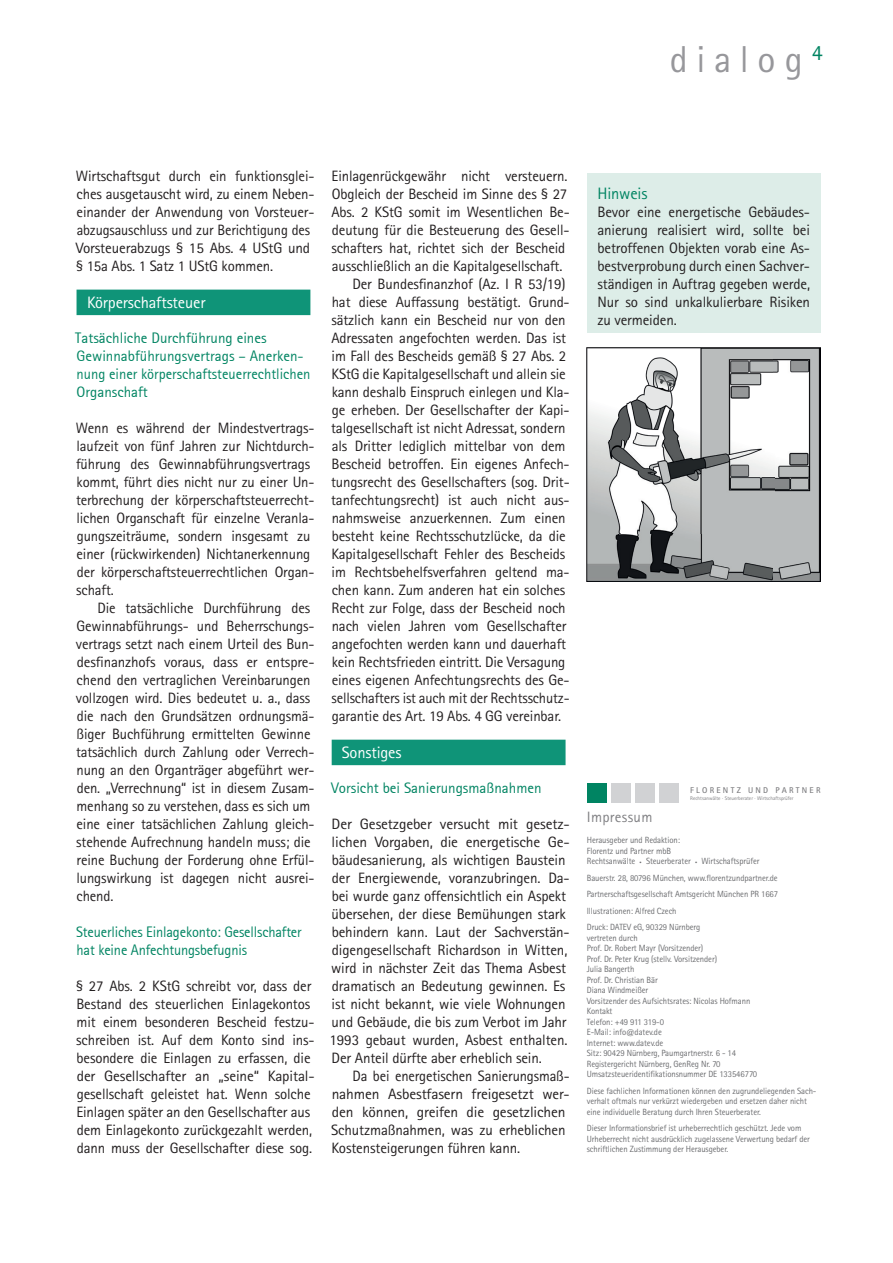
<style>
.page{position:relative;width:893px;height:1263px;background:#fff}
.page>*{position:absolute;margin:0;border:0;box-sizing:border-box;transform-origin:0 0}
.t1{font:37.5px "Rotis Sans Serif Std";letter-spacing:.23em;color:#97979b}
.t2{font:16.5px "Rotis Sans Serif Std";letter-spacing:-.01em;color:#fff}
.t3{font:16.5px "Rotis Sans Serif Std";letter-spacing:-.01em;color:#008462}
.t4{font:15px/18px "Rotis Sans Serif Std";letter-spacing:-.01em;color:#231f20}
.t5{font:15px/18px "Rot Sa Ser";color:#008462}
.t6{font:15px/18px "Rot Sa Ser";color:#008462;scale:.96 1}
.t7{font:15px "Rotis Sans Serif Std";letter-spacing:.02em;color:#808083}
.t8{font:9px/10.5px "Rotis Sans Serif Std";letter-spacing:-.01em;color:#6c6d70;scale:.96 1}
.t9{font:700 8.4px "Rotis Sans Serif";letter-spacing:.27em;color:#808083}
.t10{font:5.25px "Rotis Sans Serif";color:#808083}
.s1{font-size:4.5px}
</style>
<div class="page">
<div style="left:588px;top:784px;width:19px;height:19px;background:#008462"></div>
<div style="left:612px;top:784px;width:19px;height:19px;background:#d1d2d4"></div>
<div style="left:636px;top:784px;width:19px;height:19px;background:#d1d2d4"></div>
<div style="left:659px;top:784px;width:20px;height:19px;background:#d1d2d4"></div>
<div style="left:332px;top:740px;width:234px;height:25px;background:#0f9478"></div>
<div style="left:77px;top:290px;width:233px;height:25px;background:#0f9478"></div>
<div style="left:587px;top:173px;width:234px;height:160px;background:#ddede8"></div>
<img style="left:587px;top:347px;width:234px;height:235px">
<h1 class="t1" style="left:670px;top:37px;width:154px">dialog <sup>4</sup></h1>
<p class="t4" style="left:76px;top:166px;width:240px">Wirtschaftsgut durch ein funktionsglei&shy;ches ausgetauscht wird, zu einem Neben&shy;einander der Anwendung von Vorsteuer&shy;abzugsauschluss und zur Berichtigung des Vorsteuerabzugs § 15 Abs. 4 UStG und § 15a Abs. 1 Satz 1 UStG kommen.</p>
<p class="t2" style="left:87px;top:293px;width:120px">Körperschaftsteuer</p>
<p class="t5" style="left:75px;top:328px;width:237px">Tatsächliche Durchführung eines<br>Gewinnabführungsvertrags – Anerken&shy;nung einer körperschaftsteuerrechtlichen<br>Organschaft</p>
<p class="t4" style="left:76px;top:418px;width:240px">Wenn es während der Mindestvertrags&shy;laufzeit von fünf Jahren zur Nichtdurch&shy;führung des Gewinnabführungsvertrags kommt, führt dies nicht nur zu einer Un&shy;terbrechung der körperschaftsteuerrecht&shy;lichen Organschaft für einzelne Veranla&shy;gungszeiträume, sondern insgesamt zu einer (rückwirkenden) Nichtanerkennung der körperschaftsteuerrechtlichen Organ&shy;schaft.</p>
<p class="t4" style="left:76px;top:598px;width:240px;text-indent:21px">Die tatsächliche Durchführung des Gewinnabführungs- und Beherrschungs&shy;vertrags setzt nach einem Urteil des Bun&shy;desfinanzhofs voraus, dass er entspre&shy;chend den vertraglichen Vereinbarungen vollzogen wird. Dies bedeutet u. a., dass die nach den Grundsätzen ordnungsmä&shy;ßiger Buchführung ermittelten Gewinne tatsächlich durch Zahlung oder Verrech&shy;nung an den Organträger abgeführt wer&shy;den. „Verrechnung“ ist in diesem Zusam&shy;menhang so zu verstehen, dass es sich um eine einer tatsächlichen Zahlung gleich&shy;stehende Aufrechnung handeln muss; die reine Buchung der Forderung ohne Erfül&shy;lungswirkung ist dagegen nicht ausrei&shy;chend.</p>
<p class="t6" style="left:76px;top:922px;width:237px">Steuerliches Einlagekonto: Gesellschafter hat keine Anfechtungsbefugnis</p>
<p class="t4" style="left:76px;top:976px;width:240px">§ 27 Abs. 2 KStG schreibt vor, dass der Bestand des steuerlichen Einlagekontos mit einem besonderen Bescheid festzu&shy;schreiben ist. Auf dem Konto sind ins&shy;besondere die Einlagen zu erfassen, die der Gesellschafter an „seine“ Kapital&shy;gesellschaft geleistet hat. Wenn solche Einlagen später an den Gesellschafter aus dem Einlagekonto zurückgezahlt werden, dann muss der Gesellschafter diese sog.</p>
<p class="t4" style="left:332px;top:166px;width:237px">Einlagenrückgewähr nicht versteuern.</p>
<p class="t4" style="left:332px;top:184px;width:237px">Obgleich der Bescheid im Sinne des § 27</p>
<p class="t4" style="left:332px;top:202px;width:240px">Abs. 2 KStG somit im Wesentlichen Be-</p>
<p class="t4" style="left:332px;top:220px;width:239px">deutung für die Besteuerung des Gesell-</p>
<p class="t4" style="left:331px;top:238px;width:236px">schafters hat, richtet sich der Bescheid</p>
<p class="t4" style="left:332px;top:256px;width:232px">ausschließlich an die Kapitalgesellschaft.</p>
<p class="t4" style="left:352px;top:274px;width:215px">Der Bundesfinanzhof (Az. I R 53/19)</p>
<p class="t4" style="left:332px;top:292px;width:240px">hat diese Auffassung bestätigt. Grund-</p>
<p class="t4" style="left:331px;top:310px;width:236px">sätzlich kann ein Bescheid nur von den</p>
<p class="t4" style="left:331px;top:328px;width:236px">Adressaten angefochten werden. Das ist</p>
<p class="t4" style="left:332px;top:346px;width:236px">im Fall des Bescheids gemäß § 27 Abs. 2</p>
<p class="t4" style="left:332px;top:364px;width:236px">KStG die Kapitalgesellschaft und allein sie</p>
<p class="t4" style="left:332px;top:382px;width:239px">kann deshalb Einspruch einlegen und Kla-</p>
<p class="t4" style="left:332px;top:400px;width:239px">ge erheben. Der Gesellschafter der Kapi-</p>
<p class="t4" style="left:331px;top:418px;width:236px">talgesellschaft ist nicht Adressat, sondern</p>
<p class="t4" style="left:332px;top:436px;width:235px">als Dritter lediglich mittelbar von dem</p>
<p class="t4" style="left:332px;top:454px;width:240px">Bescheid betroffen. Ein eigenes Anfech-</p>
<p class="t4" style="left:331px;top:472px;width:240px">tungsrecht des Gesellschafters (sog. Drit-</p>
<p class="t4" style="left:331px;top:490px;width:240px">tanfechtungsrecht) ist auch nicht aus-</p>
<p class="t4" style="left:332px;top:508px;width:235px">nahmsweise anzuerkennen. Zum einen</p>
<p class="t4" style="left:332px;top:526px;width:235px">besteht keine Rechtsschutzlücke, da die</p>
<p class="t4" style="left:332px;top:544px;width:235px">Kapitalgesellschaft Fehler des Bescheids</p>
<p class="t4" style="left:332px;top:562px;width:240px">im Rechtsbehelfsverfahren geltend ma-</p>
<p class="t4" style="left:332px;top:580px;width:235px">chen kann. Zum anderen hat ein solches</p>
<p class="t4" style="left:332px;top:598px;width:235px">Recht zur Folge, dass der Bescheid noch</p>
<p class="t4" style="left:332px;top:616px;width:236px">nach vielen Jahren vom Gesellschafter</p>
<p class="t4" style="left:332px;top:634px;width:236px">angefochten werden kann und dauerhaft</p>
<p class="t4" style="left:332px;top:652px;width:235px">kein Rechtsfrieden eintritt. Die Versagung</p>
<p class="t4" style="left:332px;top:670px;width:239px">eines eigenen Anfechtungsrechts des Ge-</p>
<p class="t4" style="left:331px;top:688px;width:240px">sellschafters ist auch mit der Rechtsschutz-</p>
<p class="t4" style="left:332px;top:706px;width:231px">garantie des Art. 19 Abs. 4 GG vereinbar.</p>
<p class="t2" style="left:342px;top:743px;width:61px">Sonstiges</p>
<p class="t5" style="left:331px;top:778px;width:212px">Vorsicht bei Sanierungsmaßnahmen</p>
<p class="t4" style="left:330px;top:814px;width:242px">Der Gesetzgeber versucht mit gesetz&shy;lichen Vorgaben, die energetische Ge&shy;bäudesanierung, als wichtigen Baustein der Energiewende, voranzubringen. Da&shy;bei wurde ganz offensichtlich ein Aspekt übersehen, der diese Bemühungen stark behindern kann. Laut der Sachverstän&shy;digengesellschaft Richardson in Witten, wird in nächster Zeit das Thema Asbest dramatisch an Bedeutung gewinnen. Es ist nicht bekannt, wie viele Wohnungen und Gebäude, die bis zum Verbot im Jahr 1993 gebaut wurden, Asbest enthalten.<br>Der Anteil dürfte aber erheblich sein.</p>
<p class="t4" style="left:331px;top:1066px;width:240px;text-indent:21px">Da bei energetischen Sanierungsmaß&shy;nahmen Asbestfasern freigesetzt wer&shy;den können, greifen die gesetzlichen Schutzmaßnahmen, was zu erheblichen Kostensteigerungen führen kann.</p>
<p class="t3" style="left:597px;top:183px;width:52px">Hinweis</p>
<p class="t4" style="left:597px;top:202px;width:214px;text-align:justify">Bevor eine energetische Gebäudes&shy;anierung realisiert wird, sollte bei betroffenen Objekten vorab eine As&shy;bestverprobung durch einen Sachver&shy;ständigen in Auftrag gegeben werde, Nur so sind unkalkulierbare Risiken zu vermeiden.</p>
<p class="t9" style="left:690px;top:785px;width:132px">FLORENTZ UND PARTNER</p>
<p class="t10" style="left:690px;top:795px;width:105px">Rechtsanwälte · Steuerberater · Wirtschaftsprüfer</p>
<p class="t7" style="left:587px;top:808px;width:67px">Impressum</p>
<p class="t8" style="left:587px;top:835px;width:181px">Herausgeber und Redaktion:<br>Florentz und Partner mbB<br>Rechtsanwälte <span class="s1">•</span> Steuerberater <span class="s1">•</span> Wirtschaftsprüfer</p>
<p class="t8" style="left:587px;top:869px;width:201px;line-height:16.5px">Bauerstr. 28, 80796 München, www.florentzundpartner.de Partnerschaftsgesellschaft Amtsgericht München PR 1667<br>Illustrationen: Alfred Czech<br>Druck: DATEV eG, 90329 Nürnberg</p>
<p class="t8" style="left:587px;top:932px;width:179px">vertreten durch<br>Prof. Dr. Robert Mayr (Vorsitzender)<br>Prof. Dr. Peter Krug (stellv. Vorsitzender)<br>Julia Bangerth<br>Prof. Dr. Christian Bär<br>Diana Windmeißer<br>Vorsitzender des Aufsichtsrates: Nicolas Hofmann<br>Kontakt<br>Telefon: +49 911 319-0<br>E-Mail: info@datev.de<br>Internet: www.datev.de<br>Sitz: 90429 Nürnberg, Paumgartnerstr. 6 - 14<br>Registergericht Nürnberg, GenReg Nr. 70<br>Umsatzsteueridentifikationsnummer DE 133546770</p>
<p class="t8" style="left:587px;top:1085px;width:241px">Diese fachlichen Informationen können den zugrunde liegenden Sach&shy;verhalt oftmals nur verkürzt wiedergeben und ersetzen daher nicht eine individuelle Beratung durch Ihren Steuerberater.</p>
<p class="t8" style="left:587px;top:1123px;width:234px">Dieser Informationsbrief ist urheberrechtlich geschützt. Jede vom<br>Urheberrecht nicht ausdrücklich zugelassene Verwertung bedarf der schriftlichen Zustimmung der Herausgeber.</p>
</div>
